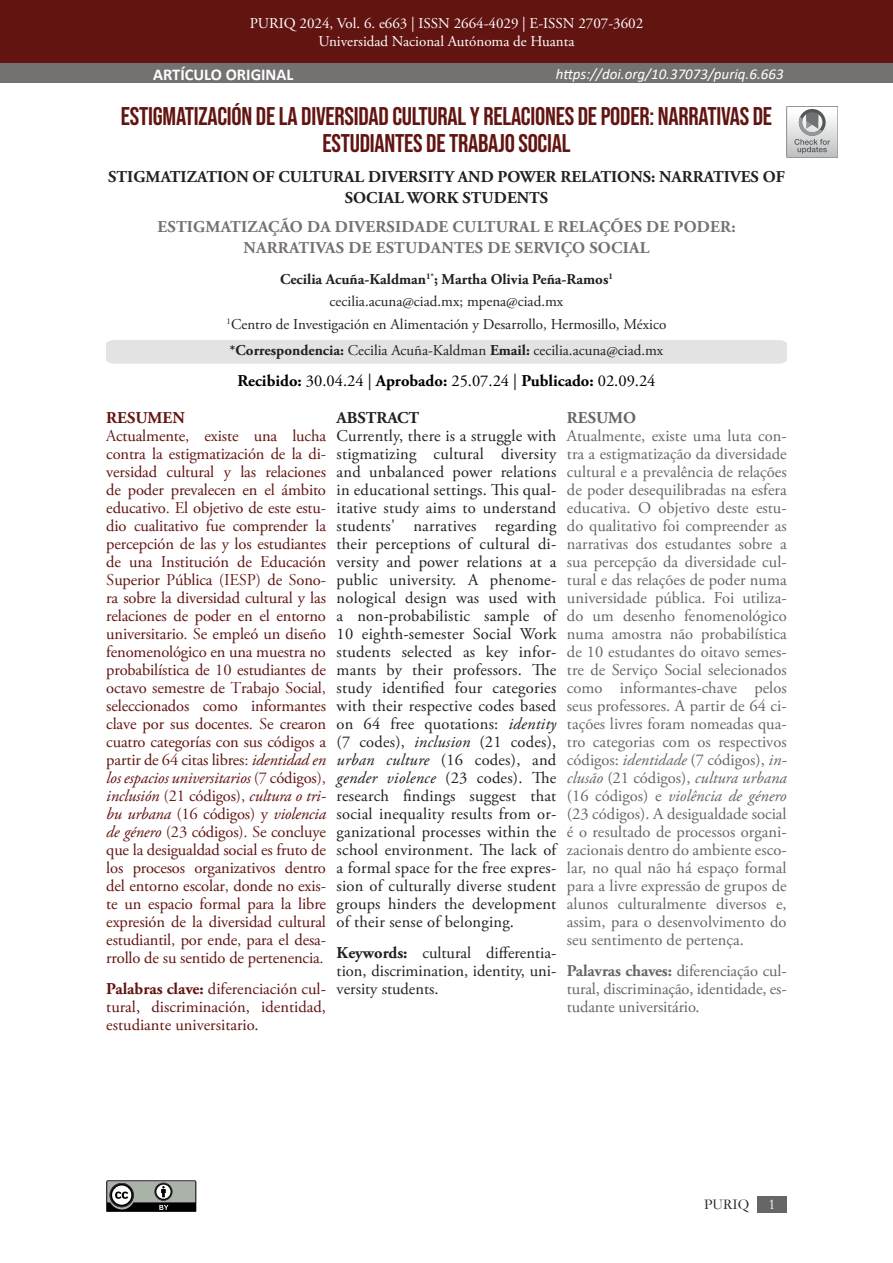
<style>
.page{position:relative;width:893px;height:1263px;background:#fff}
.page>*{position:absolute;margin:0;border:0;box-sizing:border-box;transform-origin:0 0}
.Titulo_ES{font:25.5px/27px "Bebas Neue";letter-spacing:-.01em;color:#621410;text-align:center}
.Resumen_ES{font:16.5px/18px "Adobe Garamond Pro";letter-spacing:-.005em;color:#621410;text-align:justify}
.Resumen_PT{font:16.5px/18px "Adobe Garamond Pro";letter-spacing:-.01em;color:#666;text-align:justify}
.Resumen_EN{font:16.5px/18px "Adobe Garamond Pro";letter-spacing:.005em;color:#231f20;text-align:justify}
.Titulo_EN{font:700 16.5px/21px "Adobe Garamond Pro";letter-spacing:.005em;color:#231f20;text-align:center}
.Titulo_PT{font:700 16.5px/21px "Adobe Garamond Pro";letter-spacing:.015em;color:#767171;text-align:center}
.t1{font:700 16.5px "Adobe Garamond Pro";color:#000}
.Tipo_articulo{font:700 16.5px "Calibri";color:#fff}
.t2{font:700 16.5px "Adobe Garamond Pro";color:#621410}
.t3{font:700 16.5px "Adobe Garamond Pro";color:#666}
.t4{font:15px "Adobe Garamond Pro";color:#231f20}
.t5{font:15px/18px "Adobe Garamond Pro";color:#fff;text-align:center}
.t6{font:700 15px "Adobe Garamond Pro";color:#231f20}
.t7{font:italic 15px "Calibri";color:#fff}
.t8{font:15px "Garamond";color:#231f20}
.t9{font:15px "Garamond";color:#fff}
.s1{font-weight:700}
.s2{font-weight:400}
.s3{font-style:italic}
</style>
<div class="page">
<div style="left:0;top:0;width:893px;height:64px;background:#621410"></div>
<div style="left:758px;top:1196px;width:29px;height:16px;background:#666"></div>
<div style="left:106px;top:340px;width:681px;height:24px;background:#e4e3e3"></div>
<div style="left:0;top:64px;width:446px;height:19px;background:#767171"></div>
<svg style="left:106px;top:1180px;width:90px;height:32px;background:#727572"></svg>
<div style="left:446px;top:64px;width:447px;height:19px;background:#767171"></div>
<svg style="left:787px;top:106px;width:51px;height:52px"></svg>
<p class="t5" style="left:250px;top:15px;width:395px">PURIQ 2024, Vol. 6. e663 | ISSN 2664-4029 | E-ISSN 2707-3602<br>Universidad Nacional Autónoma de Huanta</p>
<p class="Tipo_articulo" style="left:153px;top:62px;width:142px">ARTÍCULO ORIGINAL</p>
<p class="t7" style="left:556px;top:64px;width:229px">https://doi.org/10.37073/puriq.6.663</p>
<p class="Titulo_ES" style="left:121px;top:103px;width:653px">ESTIGMATIZACIÓN DE LA DIVERSIDAD CULTURAL Y RELACIONES DE PODER: NARRATIVAS DE<br>ESTUDIANTES DE TRABAJO SOCIAL</p>
<p class="Titulo_EN" style="left:108px;top:167px;width:678px">STIGMATIZATION OF CULTURAL DIVERSITY AND POWER RELATIONS: NARRATIVES OF<br>SOCIAL WORK STUDENTS</p>
<p class="Titulo_PT" style="left:157px;top:217px;width:580px">ESTIGMATIZAÇÃO DA DIVERSIDADE CULTURAL E RELAÇÕES DE PODER:<br>NARRATIVAS DE ESTUDANTES DE SERVIÇO SOCIAL</p>
<p class="t6" style="left:280px;top:271px;width:334px">Cecilia Acuña-Kaldman<sup>1*</sup>; Martha Olivia Peña-Ramos<sup>1</sup></p>
<p class="t4" style="left:330px;top:293px;width:235px">cecilia.acuna@ciad.mx; mpena@ciad.mx</p>
<p class="t4" style="left:227px;top:315px;width:441px"><sup>1</sup>Centro de Investigación en Alimentación y Desarrollo, Hermosillo, México</p>
<p class="t4" style="left:230px;top:341px;width:435px"><span class="s1">*Correspondencia:</span> Cecilia Acuña-Kaldman <span class="s1">Email:</span> cecilia.acuna@ciad.mx</p>
<p class="t1" style="left:237px;top:371px;width:420px">Recibido: <span class="s2">30.04.24 |</span> Aprobado: <span class="s2">25.07.24 |</span> Publicado: <span class="s2">02.09.24</span></p>
<p class="t2" style="left:106px;top:408px;width:80px">RESUMEN</p>
<p class="Resumen_ES" style="left:106px;top:427px;width:221px">Actualmente, existe una lucha contra la estigmatización de la di&shy;versidad cultural y las relaciones de poder prevalecen en el ámbito educativo. El objetivo de este estu&shy;dio cualitativo fue comprender la percepción de las y los estudiantes de una Institución de Educación Superior Pública (IESP) de Sono&shy;ra sobre la diversidad cultural y las relaciones de poder en el entorno universitario. Se empleó un diseño fenomenológico en una muestra no probabilística de 10 estudiantes de octavo semestre de Trabajo Social, seleccionados como informantes clave por sus docentes. Se crearon cuatro categorías con sus códigos a partir de 64 citas libres: <span class="s3">identidad en los espacios universitarios</span> (7 códigos), <span class="s3">inclusión</span> (21 códigos), <span class="s3">cultura o tri&shy;bu urbana</span> (16 códigos) y <span class="s3">violencia de género</span> (23 códigos). Se concluye que la desigualdad social es fruto de los procesos organizativos dentro del entorno escolar, donde no exis&shy;te un espacio formal para la libre expresión de la diversidad cultural estudiantil, por ende, para el desa&shy;rrollo de su sentido de pertenencia.</p>
<p class="Resumen_ES" style="left:106px;top:980px;width:221px"><span class="s1">Palabras clave:</span> diferenciación cul&shy;tural, discriminación, identidad, estudiante universitario.</p>
<p class="Titulo_EN" style="left:337px;top:408px;width:84px">ABSTRACT</p>
<p class="Resumen_EN" style="left:337px;top:427px;width:221px">Currently, there is a struggle with stigmatizing cultural diversity and unbalanced power relations in educational settings. This qual&shy;itative study aims to understand students' narratives regarding their perceptions of cultural di&shy;versity and power relations at a public university. A phenome&shy;nological design was used with a non-probabilistic sample of 10 eighth-semester Social Work students selected as key infor&shy;mants by their professors. The study identified four categories with their respective codes based on 64 free quotations: <span class="s3">identity </span>(7 codes), <span class="s3">inclusion</span> (21 codes), <span class="s3">urban culture</span> (16 codes), and <span class="s3">gender violence</span> (23 codes). The research findings suggest that social inequality results from or&shy;ganizational processes within the school environment. The lack of a formal space for the free expres&shy;sion of culturally diverse student groups hinders the development of their sense of belonging.</p>
<p class="Resumen_EN" style="left:337px;top:944px;width:221px"><span class="s1">Keywords:</span> cultural differentia&shy;tion, discrimination, identity, uni&shy;versity students.</p>
<p class="t3" style="left:567px;top:408px;width:71px">RESUMO</p>
<p class="Resumen_PT" style="left:567px;top:427px;width:221px">Atualmente, existe uma luta con&shy;tra a estigmatização da diversidade cultural e a prevalência de relações de poder desequilibradas na esfera educativa. O objetivo deste estu&shy;do qualitativo foi compreender as narrativas dos estudantes sobre a sua percepção da diversidade cul&shy;tural e das relações de poder numa universidade pública. Foi utiliza&shy;do um desenho fenomenológico numa amostra não probabilística de 10 estudantes do oitavo semes&shy;tre de Serviço Social selecionados como informantes-chave pelos seus professores. A partir de 64 ci&shy;tações livres foram nomeadas qua&shy;tro categorias com os respectivos códigos: <span class="s3">identidade</span> (7 códigos), <span class="s3">in&shy;clusão</span> (21 códigos), <span class="s3">cultura urbana </span>(16 códigos) e <span class="s3">violência de género </span>(23 códigos). A desigualdade social é o resultado de processos organi&shy;zacionais dentro do ambiente esco&shy;lar, no qual não há espaço formal para a livre expressão de grupos de alunos culturalmente diversos e, assim, para o desenvolvimento do seu sentimento de pertença.</p>
<p class="Resumen_PT" style="left:567px;top:962px;width:221px"><span class="s1">Palavras chaves:</span> diferenciação cul&shy;tural, discriminação, identidade, es&shy;tudante universitário.</p>
<p class="t8" style="left:704px;top:1194px;width:47px">PURIQ</p>
<p class="t9" style="left:769px;top:1194px;width:9px">1</p>
</div>
